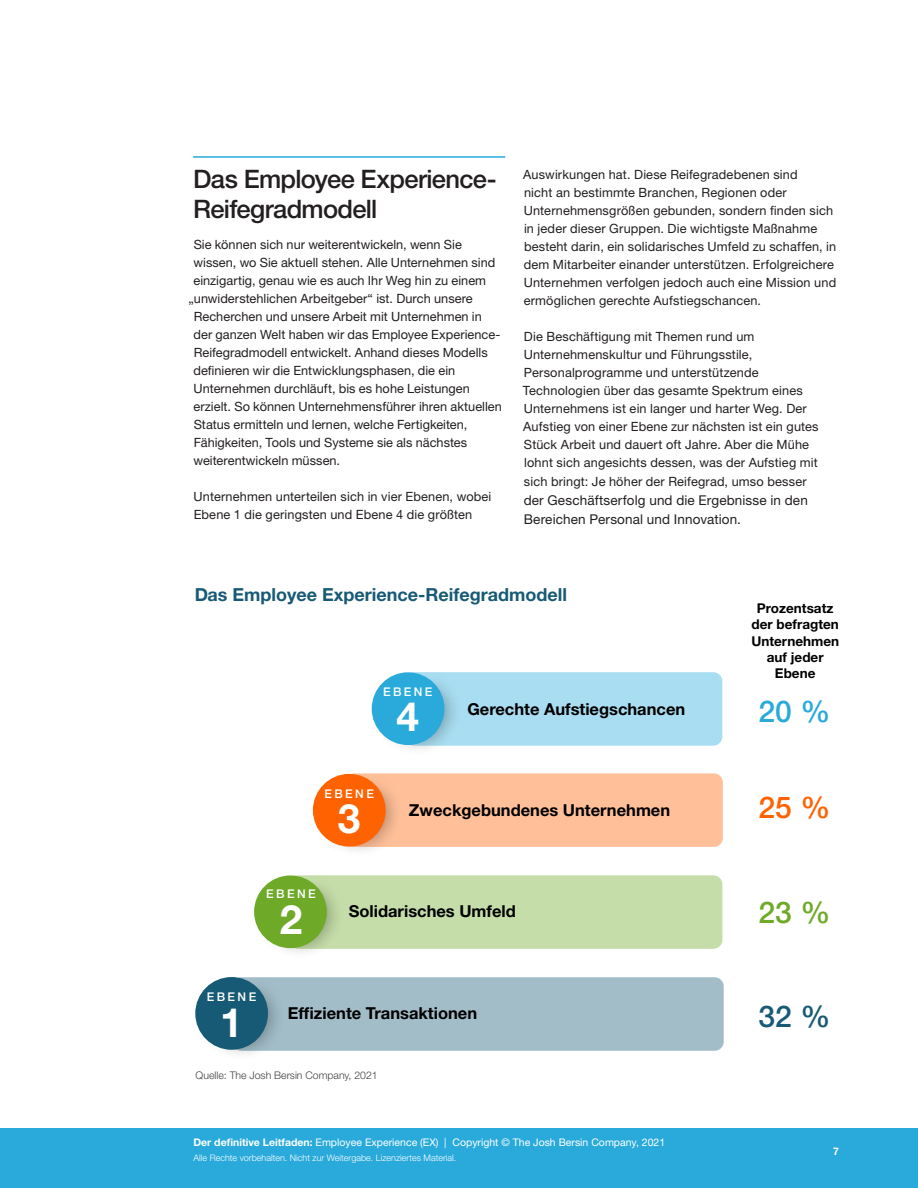
<style>
.page{position:relative;width:918px;height:1188px;background:#fff}
.page>*{position:absolute;margin:0;border:0;box-sizing:border-box;transform-origin:0 0}
.t1{font:700 40.5px "Helvetica Neue LT Std";color:#fff}
.t2{font:500 30px "Helvetica Neue LT Std";color:#29aadb}
.t3{font:500 30px "Helvetica Neue LT Std";color:#ff6200}
.t4{font:500 30px "Helvetica Neue LT Std";color:#6eaa28}
.t5{font:500 30px "Helvetica Neue LT Std";color:#175a75}
.H1_Section_Title{font:500 25.5px/30px "Helvetica Neue LT Std";letter-spacing:-.025em;color:#231f20}
.t6{font:700 18px "Helvetica Neue LT Std";color:#175a75}
.t7{font:700 16.5px "Helvetica Neue LT Std";color:#000}
.Body_Text{font:13.5px/19.2px "Helvetica Neue LT Std";letter-spacing:.01em;color:#231f20}
.t8{font:700 13.5px/16.2px "Helvetica Neue LT Std";color:#000;text-align:center}
.Body_Text-2{font:12.75px/18px "Helvetica Neue LT Std";letter-spacing:.01em;color:#231f20}
.t9{font:500 12px "Helvetica Neue LT Std";letter-spacing:.2em;color:#fff}
.t10{font:10.5px "Helvetica Neue LT Std";color:#fff}
.t11{font:300 10.5px "Helvetica Neue LT Std";color:#404040}
.t12{font:700 10.5px "Helvetica Neue LT Std";color:#fff}
.t13{font:300 9px "Helvetica Neue LT Std";color:#fff}
.s1{font-weight:700}
</style>
<div class="page">
<div style="left:0;top:1128px;width:918px;height:60px;background:#29aadb"></div>
<hr style="left:193px;top:156px;width:312px;height:2px;background:#29aadb">
<div style="left:232px;top:977px;width:492px;height:74px;background:#a2bdc8;border-radius:9px"></div>
<div style="left:289px;top:875px;width:433px;height:74px;background:#c5dda9;border-radius:9px"></div>
<div style="left:346px;top:773px;width:377px;height:74px;background:#ffc099;border-radius:9px"></div>
<div style="left:406px;top:672px;width:316px;height:74px;background:#a9ddf1;border-radius:9px"></div>
<svg style="left:198px;top:977px;width:86px;height:77px"></svg>
<div style="left:195px;top:977px;width:73px;height:73px;background:#175a75;border-radius:50%"></div>
<svg style="left:256px;top:875px;width:87px;height:78px"></svg>
<div style="left:254px;top:875px;width:73px;height:73px;background:#6eaa28;border-radius:50%"></div>
<svg style="left:315px;top:773px;width:87px;height:78px"></svg>
<div style="left:313px;top:774px;width:73px;height:73px;background:#ff6200;border-radius:50%"></div>
<svg style="left:374px;top:672px;width:87px;height:77px"></svg>
<div style="left:372px;top:672px;width:72px;height:73px;background:#29aadb;border-radius:50%"></div>
<p class="H1_Section_Title" style="left:193px;top:163px;width:305px">Das Employee Experience-<br>Reifegradmodell</p>
<p class="Body_Text-2" style="left:194px;top:236px;width:270px">Sie können sich nur weiterentwickeln, wenn Sie</p>
<p class="Body_Text-2" style="left:194px;top:254px;width:303px">wissen, wo Sie aktuell stehen. Alle Unternehmen sind</p>
<p class="Body_Text-2" style="left:194px;top:272px;width:294px">einzigartig, genau wie es auch Ihr Weg hin zu einem</p>
<p class="Body_Text-2" style="left:189px;top:290px;width:286px">„unwiderstehlichen Arbeitgeber“ ist. Durch unsere</p>
<p class="Body_Text-2" style="left:194px;top:308px;width:290px">Recherchen und unsere Arbeit mit Unternehmen in</p>
<p class="Body_Text-2" style="left:194px;top:326px;width:309px">der ganzen Welt haben wir das Employee Experience-</p>
<p class="Body_Text-2" style="left:194px;top:344px;width:296px">Reifegradmodell entwickelt. Anhand dieses Modells</p>
<p class="Body_Text-2" style="left:194px;top:362px;width:263px">definieren wir die Entwicklungsphasen, die ein</p>
<p class="Body_Text-2" style="left:194px;top:380px;width:278px">Unternehmen durchläuft, bis es hohe Leistungen</p>
<p class="Body_Text-2" style="left:194px;top:398px;width:310px">erzielt. So können Unternehmensführer ihren aktuellen</p>
<p class="Body_Text-2" style="left:194px;top:416px;width:275px">Status ermitteln und lernen, welche Fertigkeiten,</p>
<p class="Body_Text-2" style="left:194px;top:434px;width:275px">Fähigkeiten, Tools und Systeme sie als nächstes</p>
<p class="Body_Text-2" style="left:194px;top:452px;width:148px">weiterentwickeln müssen.</p>
<p class="Body_Text-2" style="left:194px;top:488px;width:299px">Unternehmen unterteilen sich in vier Ebenen, wobei<br>Ebene 1 die geringsten und Ebene 4 die größten</p>
<p class="Body_Text-2" style="left:523px;top:165px;width:315px">Auswirkungen hat. Diese Reifegradebenen sind<br>nicht an bestimmte Branchen, Regionen oder Unternehmensgrößen gebunden, sondern finden sich in jeder dieser Gruppen. Die wichtigste Maßnahme besteht darin, ein solidarisches Umfeld zu schaffen, in dem Mitarbeiter einander unterstützen. Erfolgreichere Unternehmen verfolgen jedoch auch eine Mission und ermöglichen gerechte Aufstiegschancen.</p>
<p class="Body_Text-2" style="left:523px;top:327px;width:297px">Die Beschäftigung mit Themen rund um Unternehmenskultur und Führungsstile, Personalprogramme und unterstützende Technologien über das gesamte Spektrum eines Unternehmens ist ein langer und harter Weg. Der Aufstieg von einer Ebene zur nächsten ist ein gutes Stück Arbeit und dauert oft Jahre. Aber die Mühe lohnt sich angesichts dessen, was der Aufstieg mit</p>
<p class="Body_Text-2" style="left:524px;top:472px;width:284px">sich bringt: Je höher der Reifegrad, umso besser</p>
<p class="Body_Text" style="left:524px;top:490px;width:286px">der Geschäftserfolg und die Ergebnisse in den<br>Bereichen Personal und Innovation.</p>
<h3 class="t6" style="left:194px;top:584px;width:374px">Das Employee Experience-Reifegradmodell</h3>
<p class="t9" style="left:383px;top:685px;width:51px">EBENE</p>
<h1 class="t1" style="left:397px;top:692px;width:24px">4</h1>
<p class="t7" style="left:467px;top:699px;width:219px">Gerechte Aufstiegschancen</p>
<p class="t9" style="left:325px;top:786px;width:51px">EBENE</p>
<h1 class="t1" style="left:338px;top:793px;width:24px">3</h1>
<p class="t7" style="left:409px;top:800px;width:263px">Zweckgebundenes Unternehmen</p>
<p class="t9" style="left:266px;top:887px;width:51px">EBENE</p>
<h1 class="t1" style="left:280px;top:894px;width:24px">2</h1>
<p class="t7" style="left:349px;top:901px;width:169px">Solidarisches Umfeld</p>
<p class="t9" style="left:207px;top:990px;width:51px">EBENE</p>
<h1 class="t1" style="left:220px;top:997px;width:24px">1</h1>
<p class="t7" style="left:288px;top:1003px;width:191px">Effiziente Transaktionen</p>
<p class="t11" style="left:196px;top:1069px;width:184px">Quelle: The Josh Bersin Company, 2021</p>
<p class="t10" style="left:194px;top:1136px;width:473px"><span class="s1">Der definitive Leitfaden:</span> Employee Experience (EX) | Copyright © The Josh Bersin Company, 2021</p>
<p class="t13" style="left:194px;top:1152px;width:264px">Alle Rechte vorbehalten. Nicht zur Weitergabe. Lizenziertes Material.</p>
<p class="t8" style="left:751px;top:600px;width:89px">Prozentsatz der befragten<br>Unternehmen auf jeder<br>Ebene</p>
<h2 class="t2" style="left:759px;top:693px;width:73px">20 %</h2>
<h2 class="t3" style="left:759px;top:790px;width:73px">25 %</h2>
<h2 class="t4" style="left:759px;top:895px;width:73px">23 %</h2>
<h2 class="t5" style="left:759px;top:999px;width:73px">32 %</h2>
<p class="t12" style="left:833px;top:1144px;width:7px">7</p>
</div>
